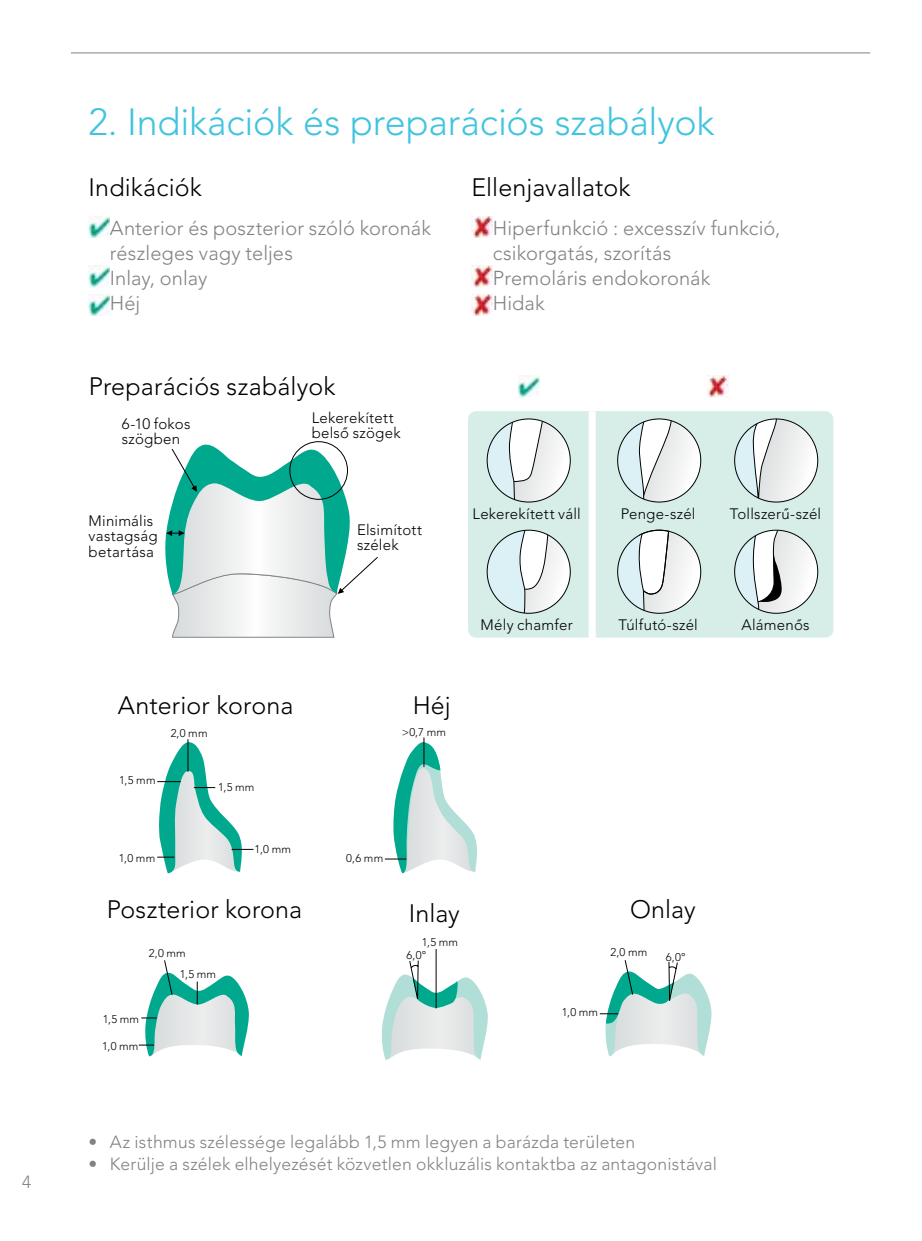
<style>
.page{position:relative;width:922px;height:1241px;background:#fff}
.page>*{position:absolute;margin:0;border:0;box-sizing:border-box;transform-origin:0 0}
.t1{font:300 37.5px "Avenir LT Std";letter-spacing:-.005em;color:#41c4de}
.t2{font:300 25px "Avenir LT Std";letter-spacing:.005em;color:#000}
.t3{font:300 20px/25px "Avenir LT Std";letter-spacing:.005em;color:#808285}
.t4{font:300 17.5px "Avenir LT Std";letter-spacing:.01em;color:#808285}
.t5{font:300 15px/15.2px "Avenir LT Std";letter-spacing:.02em;color:#000}
.t6{font:300 11.25px/21.5px "Avenir LT Std";letter-spacing:.015em;color:#000}
</style>
<div class="page">
<hr style="left:71px;top:52px;width:799px;height:1px;background:#808285">
<hr style="left:187px;top:739px;width:1px;height:32px;background:#000">
<svg style="left:157px;top:741px;width:96px;height:132px"></svg>
<svg style="left:385px;top:737px;width:92px;height:136px"></svg>
<svg style="left:165px;top:442px;width:213px;height:195px"></svg>
<svg style="left:599px;top:960px;width:113px;height:96px"></svg>
<hr style="left:435px;top:948px;width:1px;height:60px;background:#000">
<svg style="left:381px;top:959px;width:107px;height:100px"></svg>
<svg style="left:139px;top:960px;width:110px;height:96px"></svg>
<div style="left:468px;top:411px;width:365px;height:226px;background:#d6ede8;border-radius:8px"></div>
<svg style="left:488px;top:419px;width:82px;height:83px"></svg>
<svg style="left:488px;top:531px;width:82px;height:83px"></svg>
<svg style="left:617px;top:420px;width:83px;height:82px"></svg>
<svg style="left:617px;top:531px;width:83px;height:82px"></svg>
<svg style="left:734px;top:531px;width:83px;height:82px"></svg>
<svg style="left:734px;top:418px;width:83px;height:84px"></svg>
<div style="left:588px;top:411px;width:7px;height:227px;background:#fff"></div>
<img style="left:89px;top:216px;width:21px;height:21px">
<img style="left:89px;top:266px;width:21px;height:21px">
<img style="left:89px;top:294px;width:21px;height:21px">
<img style="left:518px;top:376px;width:21px;height:21px">
<img style="left:471px;top:294px;width:22px;height:21px">
<img style="left:471px;top:266px;width:22px;height:21px">
<img style="left:471px;top:216px;width:22px;height:21px">
<img style="left:707px;top:376px;width:21px;height:21px">
<p class="t4" style="left:22px;top:1171px;width:11px">4</p>
<h1 class="t1" style="left:89px;top:100px;width:627px">2. Indikációk és preparációs szabályok</h1>
<h2 class="t2" style="left:89px;top:173px;width:115px">Indikációk</h2>
<h3 class="t3" style="left:110px;top:216px;width:322px">Anterior és poszterior szóló koronák részleges vagy teljes<br>Inlay, onlay<br>Héj</h3>
<h2 class="t2" style="left:89px;top:371px;width:248px">Preparációs szabályok</h2>
<p class="t5" style="left:122px;top:416px;width:70px">6-10 fokos szögben</p>
<p class="t5" style="left:311px;top:410px;width:90px">Lekerekített belső szögek</p>
<p class="t5" style="left:89px;top:513px;width:71px">Minimális vastagság betartása</p>
<p class="t5" style="left:357px;top:522px;width:67px">Elsimított szélek</p>
<h2 class="t2" style="left:118px;top:690px;width:177px">Anterior korona</h2>
<p class="t6" style="left:119px;top:769px;width:38px">1,5 mm</p>
<p class="t6" style="left:171px;top:722px;width:38px">2,0 mm</p>
<p class="t6" style="left:218px;top:775px;width:38px">1,5 mm</p>
<p class="t6" style="left:119px;top:847px;width:38px">1,0 mm</p>
<p class="t6" style="left:254px;top:837px;width:38px">1,0 mm</p>
<h2 class="t2" style="left:412px;top:690px;width:40px">Héj</h2>
<p class="t6" style="left:401px;top:721px;width:46px">&gt;0,7 mm</p>
<p class="t6" style="left:346px;top:847px;width:38px">0,6 mm</p>
<h2 class="t2" style="left:471px;top:173px;width:160px">Ellenjavallatok</h2>
<h3 class="t3" style="left:493px;top:216px;width:289px">Hiperfunkció : excesszív funkció, csikorgatás, szorítás<br>Premoláris endokoronák<br>Hidak</h3>
<p class="t5" style="left:472px;top:506px;width:110px">Lekerekített váll</p>
<p class="t5" style="left:480px;top:617px;width:94px">Mély chamfer</p>
<p class="t5" style="left:620px;top:506px;width:76px">Penge-szél</p>
<p class="t5" style="left:729px;top:506px;width:93px">Tollszerű-szél</p>
<p class="t5" style="left:618px;top:617px;width:81px">Túlfutó-szél</p>
<p class="t5" style="left:741px;top:617px;width:70px">Alámenős</p>
<h2 class="t2" style="left:107px;top:894px;width:197px">Poszterior korona</h2>
<p class="t6" style="left:180px;top:941px;width:38px;text-indent:-31px">2,0 mm<br>1,5 mm</p>
<p class="t6" style="left:103px;top:1008px;width:38px">1,5 mm</p>
<p class="t6" style="left:102px;top:1034px;width:38px">1,0 mm</p>
<h2 class="t2" style="left:408px;top:898px;width:53px">Inlay</h2>
<h2 class="t2" style="left:630px;top:894px;width:67px">Onlay</h2>
<p class="t6" style="left:421px;top:931px;width:38px">1,5 mm</p>
<p class="t6" style="left:406px;top:944px;width:21px">6,0°</p>
<p class="t6" style="left:610px;top:941px;width:38px">2,0 mm</p>
<p class="t6" style="left:665px;top:946px;width:21px">6,0°</p>
<p class="t6" style="left:561px;top:1001px;width:38px">1,0 mm</p>
<p class="t4" style="left:89px;top:1130px;width:548px">• Az isthmus szélessége legalább 1,5 mm legyen a barázda területen</p>
<p class="t4" style="left:89px;top:1153px;width:629px">• Kerülje a szélek elhelyezését közvetlen okkluzális kontaktba az antagonistával</p>
</div>
